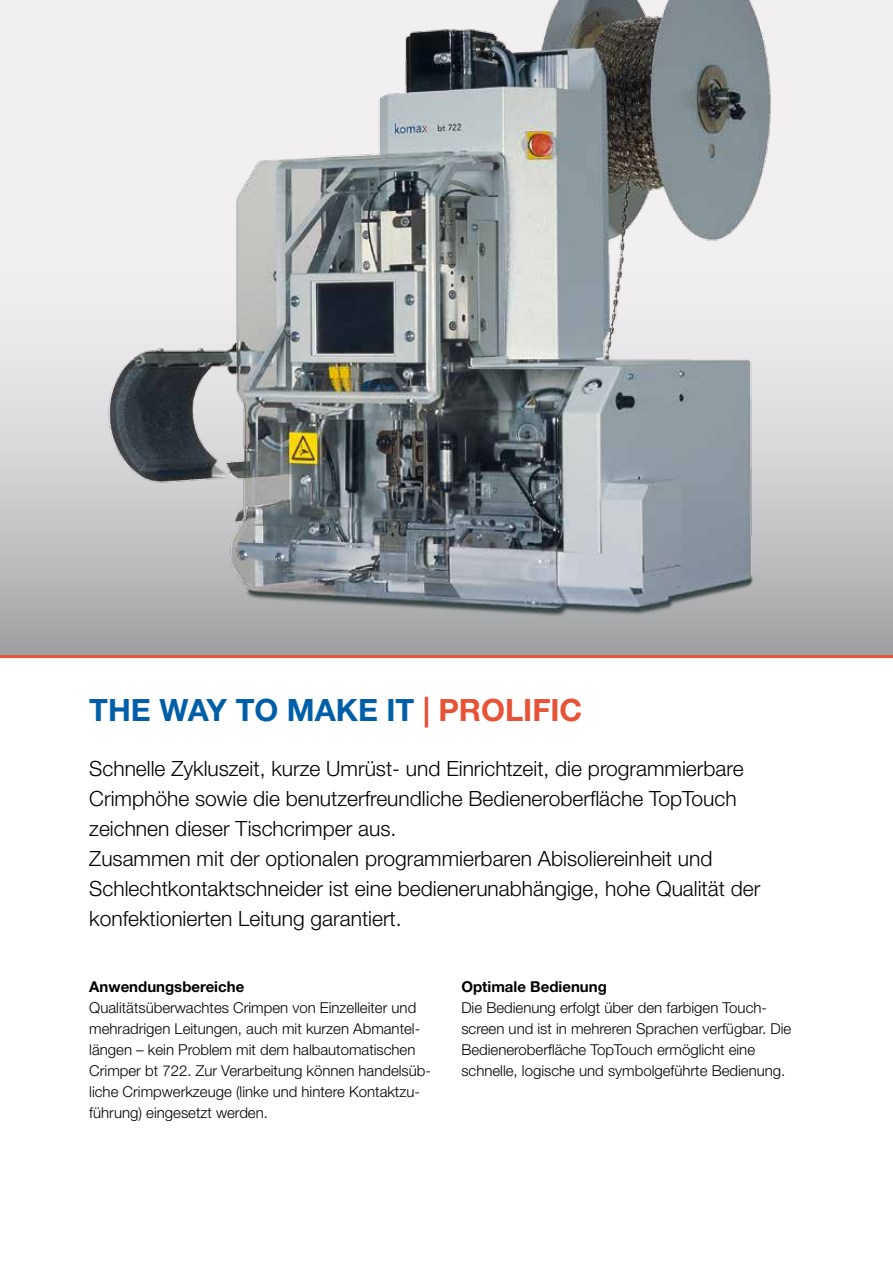
<style>
.page{position:relative;width:893px;height:1263px;background:#fff}
.page>*{position:absolute;margin:0;border:0;box-sizing:border-box;transform-origin:0 0}
.t1{font:700 30.75px "Helvetica Neue LT Std";color:#005ea8}
.t2{font:300 21px/30px "Helvetica Neue LT Std";color:#000}
.t3{font:300 15px/21px "Helvetica Neue LT Std";color:#000}
.t4{font:700 15px "Helvetica Neue LT Std";color:#000}
.s1{color:#e85236}
</style>
<div class="page">
<svg style="left:0;top:0;width:33px;height:655px"></svg>
<img style="left:33px;top:0;width:860px;height:659px">
<hr style="left:0;top:655px;width:893px;height:3px;background:#e85236">
<h1 class="t1" style="left:89px;top:691px;width:495px">THE WAY TO MAKE IT <span class="s1">| PROLIFIC</span></h1>
<p class="t2" style="left:89px;top:753px;width:673px">Schnelle Zykluszeit, kurze Umrüst- und Einrichtzeit, die programmierbare Crimphöhe sowie die benutzerfreundliche Bedieneroberfläche TopTouch zeichnen dieser Tischcrimper aus.<br>Zusammen mit der optionalen programmierbaren Abisoliereinheit und Schlechtkontaktschneider ist eine bedienerunabhängige, hohe Qualität der konfektionierten Leitung garantiert.</p>
<p class="t4" style="left:89px;top:977px;width:156px">Anwendungsbereiche</p>
<p class="t3" style="left:89px;top:997px;width:343px">Qualitätsüberwachtes Crimpen von Einzelleiter und mehradrigen Leitungen, auch mit kurzen Abmantel&shy;längen – kein Problem mit dem halbautomatischen Crimper bt 722. Zur Verarbeitung können handelsüb&shy;liche Crimpwerkzeuge (linke und hintere Kontaktzu&shy;führung) eingesetzt werden.</p>
<p class="t4" style="left:461px;top:977px;width:147px">Optimale Bedienung</p>
<p class="t3" style="left:461px;top:997px;width:331px">Die Bedienung erfolgt über den farbigen Touch&shy;screen und ist in mehreren Sprachen verfügbar. Die Bedieneroberfläche TopTouch ermöglicht eine schnelle, logische und symbolgeführte Bedienung.</p>
</div>
